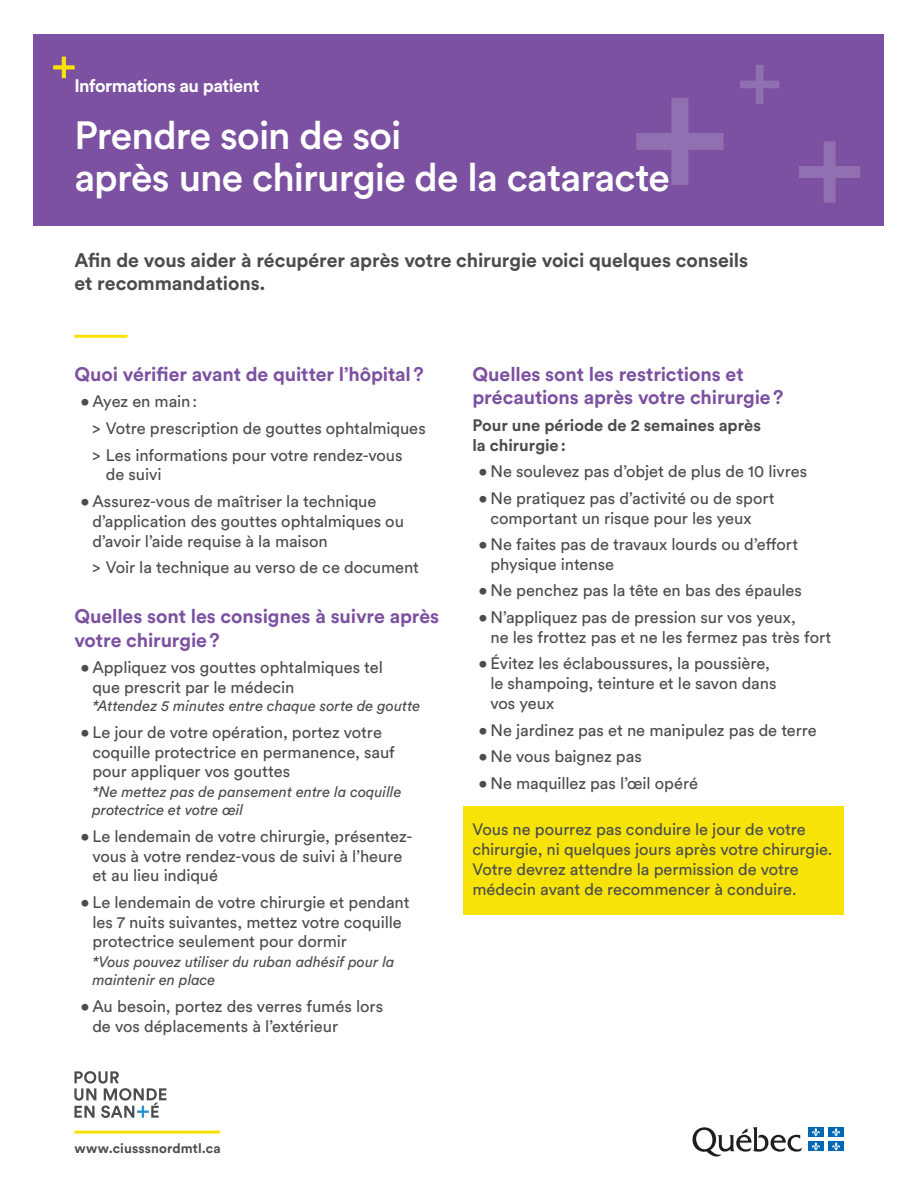
<style>
.page{position:relative;width:918px;height:1188px;background:#fff}
.page>*{position:absolute;margin:0;border:0;box-sizing:border-box;transform-origin:0 0}
.t1{font:500 39px/42px "Circular Std";letter-spacing:-.02em;color:#fff}
.t2{font:700 19.5px/23.4px "Circular Std";letter-spacing:-.005em;color:#7c51a1}
.t3{font:700 19.5px/23.4px "Circular Std";letter-spacing:-.005em;color:#4b4c4d}
.t4{font:700 18px "Circular Std";letter-spacing:-.025em;color:#fff}
.t5{font:16.5px/19.8px "Circular Std";letter-spacing:-.005em;color:#4b4c4d}
.t6{font:700 16.5px/19.8px "Circular Std";letter-spacing:-.005em;color:#4b4c4d}
.t7{font:italic 15px/18px "Circular Std";letter-spacing:-.005em;color:#4b4c4d}
.t8{font:700 13.5px "Circular Std";letter-spacing:.01em;color:#4b4c4d}
</style>
<div class="page">
<div style="left:463px;top:806px;width:381px;height:109px;background:#f7e307"></div>
<div style="left:34px;top:34px;width:850px;height:192px;background:#7c51a1"></div>
<svg style="left:53px;top:57px;width:22px;height:21px"></svg>
<hr style="left:74px;top:335px;width:54px;height:3px;background:#f7e307">
<svg style="left:693px;top:1127px;width:109px;height:30px"></svg>
<div style="left:808px;top:1127px;width:16px;height:10px;background:#0168b3"></div>
<div style="left:828px;top:1127px;width:16px;height:10px;background:#0168b3"></div>
<div style="left:808px;top:1142px;width:16px;height:9px;background:#0168b3"></div>
<svg style="left:812px;top:1128px;width:8px;height:23px"></svg>
<div style="left:828px;top:1142px;width:16px;height:9px;background:#0168b3"></div>
<svg style="left:832px;top:1128px;width:8px;height:23px"></svg>
<svg style="left:636px;top:98px;width:88px;height:87px"></svg>
<svg style="left:740px;top:65px;width:39px;height:39px"></svg>
<svg style="left:799px;top:141px;width:61px;height:62px"></svg>
<svg style="left:74px;top:1071px;width:92px;height:47px"></svg>
<hr style="left:74px;top:1131px;width:146px;height:3px;background:#f7e307">
<p class="t4" style="left:74px;top:74px;width:187px">Informations au patient</p>
<h1 class="t1" style="left:74px;top:114px;width:597px">Prendre soin de soi<br>après une chirurgie de la cataracte</h1>
<p class="t3" style="left:74px;top:248px;width:675px">Afin de vous aider à récupérer après votre chirurgie voici quelques conseils et recommandations.</p>
<p class="t2" style="left:74px;top:362px;width:351px">Quoi vérifier avant de quitter l’hôpital?</p>
<p class="t5" style="left:92px;top:388px;width:335px;line-height:26.5px;text-indent:-12px">• Ayez en main:<br>&gt; Votre prescription de gouttes ophtalmiques &gt; Les informations pour votre rendez-vous</p>
<p class="t5" style="left:106px;top:464px;width:57px">de suivi</p>
<p class="t5" style="left:92px;top:491px;width:313px;text-indent:-12px">• Assurez-vous de maîtriser la technique d’application des gouttes ophtalmiques ou d’avoir l’aide requise à la maison</p>
<p class="t5" style="left:92px;top:557px;width:328px">&gt; Voir la technique au verso de ce document</p>
<p class="t2" style="left:74px;top:605px;width:366px">Quelles sont les consignes à suivre après votre chirurgie?</p>
<p class="t5" style="left:92px;top:658px;width:292px;text-indent:-12px">• Appliquez vos gouttes ophtalmiques tel que prescrit par le médecin</p>
<p class="t7" style="left:92px;top:697px;width:329px">*Attendez 5 minutes entre chaque sorte de goutte</p>
<p class="t5" style="left:92px;top:722px;width:304px;text-indent:-12px">• Le jour de votre opération, portez votre coquille protectrice en permanence, sauf pour appliquer vos gouttes</p>
<p class="t7" style="left:92px;top:783px;width:311px">*Ne mettez pas de pansement entre la coquille protectrice et votre œil</p>
<p class="t5" style="left:92px;top:826px;width:321px;text-indent:-12px">• Le lendemain de votre chirurgie, présentez&shy;vous à votre rendez-vous de suivi à l’heure et au lieu indiqué</p>
<p class="t5" style="left:92px;top:892px;width:319px;text-indent:-12px">• Le lendemain de votre chirurgie et pendant les 7 nuits suivantes, mettez votre coquille protectrice seulement pour dormir</p>
<p class="t7" style="left:92px;top:953px;width:304px">*Vous pouvez utiliser du ruban adhésif pour la maintenir en place</p>
<p class="t5" style="left:92px;top:996px;width:292px;text-indent:-12px">• Au besoin, portez des verres fumés lors de vos déplacements à l’extérieur</p>
<p class="t2" style="left:472px;top:362px;width:313px">Quelles sont les restrictions et précautions après votre chirurgie?</p>
<p class="t6" style="left:472px;top:415px;width:290px">Pour une période de 2 semaines après la chirurgie:</p>
<p class="t5" style="left:478px;top:461px;width:330px">• Ne soulevez pas d’objet de plus de 10 livres</p>
<p class="t5" style="left:490px;top:488px;width:286px;text-indent:-12px">• Ne pratiquez pas d’activité ou de sport comportant un risque pour les yeux</p>
<p class="t5" style="left:490px;top:534px;width:309px;text-indent:-12px">• Ne faites pas de travaux lourds ou d’effort physique intense</p>
<p class="t5" style="left:478px;top:581px;width:325px">• Ne penchez pas la tête en bas des épaules</p>
<p class="t5" style="left:490px;top:607px;width:342px;text-indent:-12px">• N’appliquez pas de pression sur vos yeux,<br>ne les frottez pas et ne les fermez pas très fort</p>
<p class="t5" style="left:490px;top:653px;width:288px;text-indent:-12px">• Évitez les éclaboussures, la poussière, le shampoing, teinture et le savon dans vos yeux</p>
<p class="t5" style="left:478px;top:720px;width:340px">• Ne jardinez pas et ne manipulez pas de terre</p>
<p class="t5" style="left:478px;top:746px;width:165px">• Ne vous baignez pas</p>
<p class="t5" style="left:478px;top:773px;width:221px">• Ne maquillez pas l’œil opéré</p>
<p class="t5" style="left:472px;top:820px;width:362px">Vous ne pourrez pas conduire le jour de votre chirurgie, ni quelques jours après votre chirurgie.<br>Votre devrez attendre la permission de votre médecin avant de recommencer à conduire.</p>
<p class="t8" style="left:75px;top:1140px;width:148px">www.ciusssnordmtl.ca</p>
</div>
